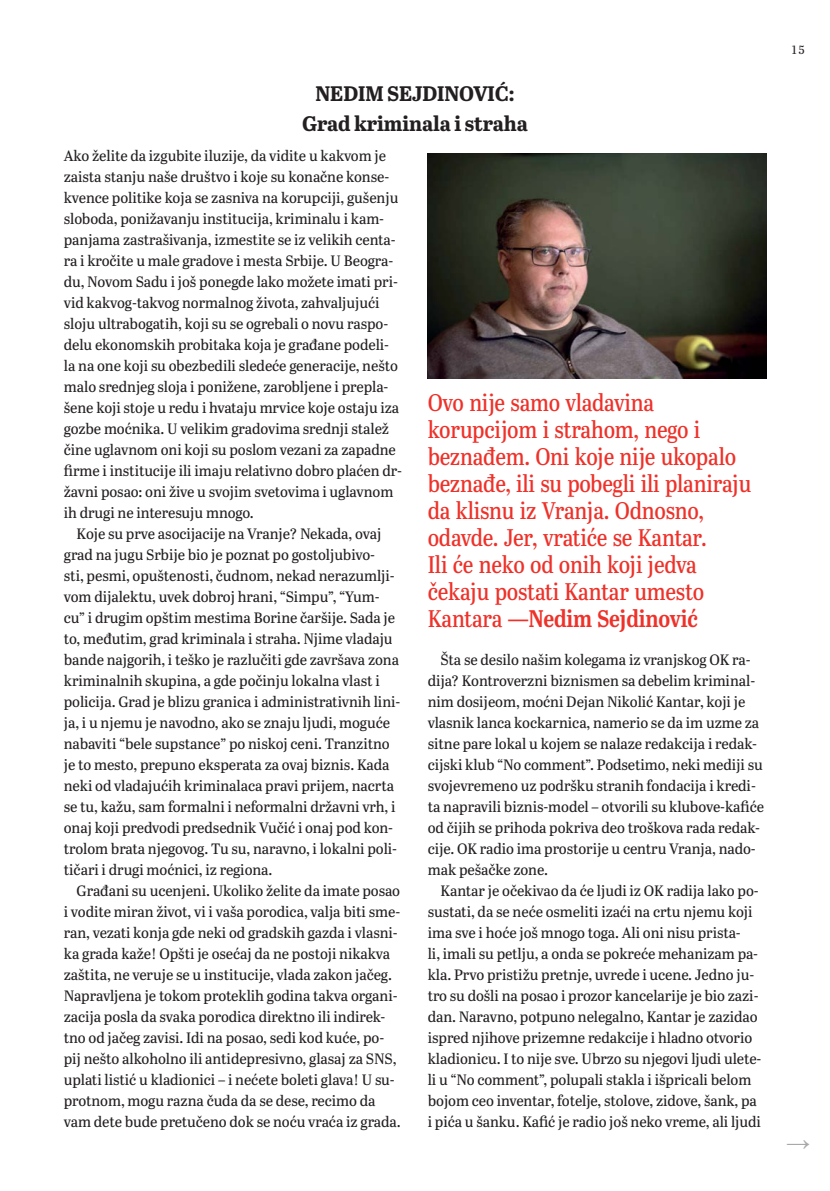
<style>
.page{position:relative;width:830px;height:1191px;background:#fff}
.page>*{position:absolute;margin:0;border:0;box-sizing:border-box;transform-origin:0 0}
.t1{font:24px/27px "Abril Titling Cnd";letter-spacing:-.01em;color:#ee3129}
.t2{font:24px "Abril Titling Cnd Sb";letter-spacing:-.01em;color:#ee3129}
.t3{font:24px "Times New Roman";color:#a7a9ac}
.t4{font:700 21px/30px "Abril Titling";letter-spacing:-.005em;color:#231f20;text-align:center}
.t5{font:15px/21px "Abril Titling";letter-spacing:-.005em;color:#231f20}
.t6{font:12px "Abril Titling";color:#231f20}
.s1{font-family:"Abril Titling Cnd"}
</style>
<div class="page">
<img style="left:427px;top:153px;width:338px;height:226px">
<h2 class="t4" style="left:302px;top:81px;width:227px">NEDIM SEJDINOVIĆ:<br>Grad kriminala i straha</h2>
<p class="t5" style="left:64px;top:146px;width:340px">Ako želite da izgubite iluzĳe, da vidite u kakvom je zaista stanju naše društvo i koje su konačne konse&shy;kvence politike koja se zasniva na korupcĳi, gušenju sloboda, ponižavanju institucĳa, kriminalu i kam&shy;panjama zastrašivanja, izmestite se iz velikih centa&shy;ra i kročite u male gradove i mesta Srbĳe. U Beogra&shy;du, Novom Sadu i još ponegde lako možete imati pri&shy;vid kakvog-takvog normalnog života, zahvaljujući sloju ultrabogatih, koji su se ogrebali o novu raspo&shy;delu ekonomskih probitaka koja je građane podeli&shy;la na one koji su obezbedili sledeće generacĳe, nešto malo srednjeg sloja i ponižene, zarobljene i prepla&shy;šene koji stoje u redu i hvataju mrvice koje ostaju iza gozbe moćnika. U velikim gradovima srednji stalež čine uglavnom oni koji su poslom vezani za zapadne firme i institucĳe ili imaju relativno dobro plaćen dr&shy;žavni posao: oni žive u svojim svetovima i uglavnom ih drugi ne interesuju mnogo.</p>
<p class="t5" style="left:64px;top:524px;width:338px;text-indent:13px">Koje su prve asocĳacĳe na Vranje? Nekada, ovaj grad na jugu Srbĳe bio je poznat po gostoljubivo-<br>sti, pesmi, opuštenosti, čudnom, nekad nerazumlji&shy;vom dĳalektu, uvek dobroj hrani, “Simpu”, “Yum&shy;cu” i drugim opštim mestima Borine čaršĳe. Sada je to, međutim, grad kriminala i straha. Njime vladaju bande najgorih, i teško je razlučiti gde završava zona kriminalnih skupina, a gde počinju lokalna vlast i policĳa. Grad je blizu granica i administrativnih lini&shy;ja, i u njemu je navodno, ako se znaju ljudi, moguće nabaviti “bele supstance” po niskoj ceni. Tranzitno je to mesto, prepuno eksperata za ovaj biznis. Kada neki od vladajućih kriminalaca pravi prĳem, nacrta se tu, kažu, sam formalni i neformalni državni vrh, i onaj koji predvodi predsednik Vučić i onaj pod kon&shy;trolom brata njegovog. Tu su, naravno, i lokalni poli&shy;tičari i drugi moćnici, iz regiona.</p>
<p class="t5" style="left:64px;top:881px;width:338px;text-indent:13px">Građani su ucenjeni. Ukoliko želite da imate posao i vodite miran život, vi i vaša porodica, valja biti sme&shy;ran, vezati konja gde neki od gradskih gazda i vlasni&shy;ka grada kaže! Opšti je osećaj da ne postoji nikakva zaštita, ne veruje se u institucĳe, vlada zakon jačeg.<br>Napravljena je tokom proteklih godina takva organi&shy;zacĳa posla da svaka porodica direktno ili indirek&shy;tno od jačeg zavisi. Idi na posao, sedi kod kuće, po&shy;pĳ nešto alkoholno ili antidepresivno, glasaj za SNS, uplati listić u kladionici – i nećete boleti glava! U su&shy;protnom, mogu razna čuda da se dese, recimo da vam dete bude pretučeno dok se noću vraća iz grada.</p>
<p class="t1" style="left:427px;top:391px;width:325px">Ovo nĳe samo vladavina korupcĳom i strahom, nego i beznađem. Oni koje nĳe ukopalo beznađe, ili su pobegli ili planiraju da klisnu iz Vranja. Odnosno, odavde. Jer, vratiće se Kantar.<br>Ili će neko od onih koji jedva čekaju postati Kantar umesto</p>
<h1 class="t2" style="left:427px;top:609px;width:271px"><span class="s1">Kantara</span> —Nedim Sejdinović</h1>
<p class="t5" style="left:427px;top:650px;width:338px;text-indent:13px">Šta se desilo našim kolegama iz vranjskog OK ra&shy;dĳa? Kontroverzni biznismen sa debelim kriminal&shy;nim dosĳeom, moćni Dejan Nikolić Kantar, koji je vlasnik lanca kockarnica, namerio se da im uzme za sitne pare lokal u kojem se nalaze redakcĳa i redak&shy;cĳski klub “No comment”. Podsetimo, neki medĳi su svojevremeno uz podršku stranih fondacĳa i kredi&shy;ta napravili biznis-model – otvorili su klubove-kafiće od čĳih se prihoda pokriva deo troškova rada redak&shy;cĳe. OK radio ima prostorĳe u centru Vranja, nado&shy;mak pešačke zone.</p>
<p class="t5" style="left:427px;top:881px;width:335px;text-indent:13px">Kantar je očekivao da će ljudi iz OK radĳa lako po&shy;sustati, da se neće osmeliti izaći na crtu njemu koji ima sve i hoće još mnogo toga. Ali oni nisu prista-<br>li, imali su petlju, a onda se pokreće mehanizam pa&shy;kla. Prvo pristižu pretnje, uvrede i ucene. Jedno ju&shy;tro su došli na posao i prozor kancelarĳe je bio zazi&shy;dan. Naravno, potpuno nelegalno, Kantar je zazidao ispred njihove prizemne redakcĳe i hladno otvorio kladionicu. I to nĳe sve. Ubrzo su njegovi ljudi ulete&shy;li u “No comment”, polupali stakla i išpricali belom bojom ceo inventar, fotelje, stolove, zidove, šank, pa i pića u šanku. Kafić je radio još neko vreme, ali ljudi</p>
<p class="t6" style="left:790px;top:45px;width:16px">15</p>
<h1 class="t3" style="left:785px;top:1129px;width:25px">→</h1>
</div>
